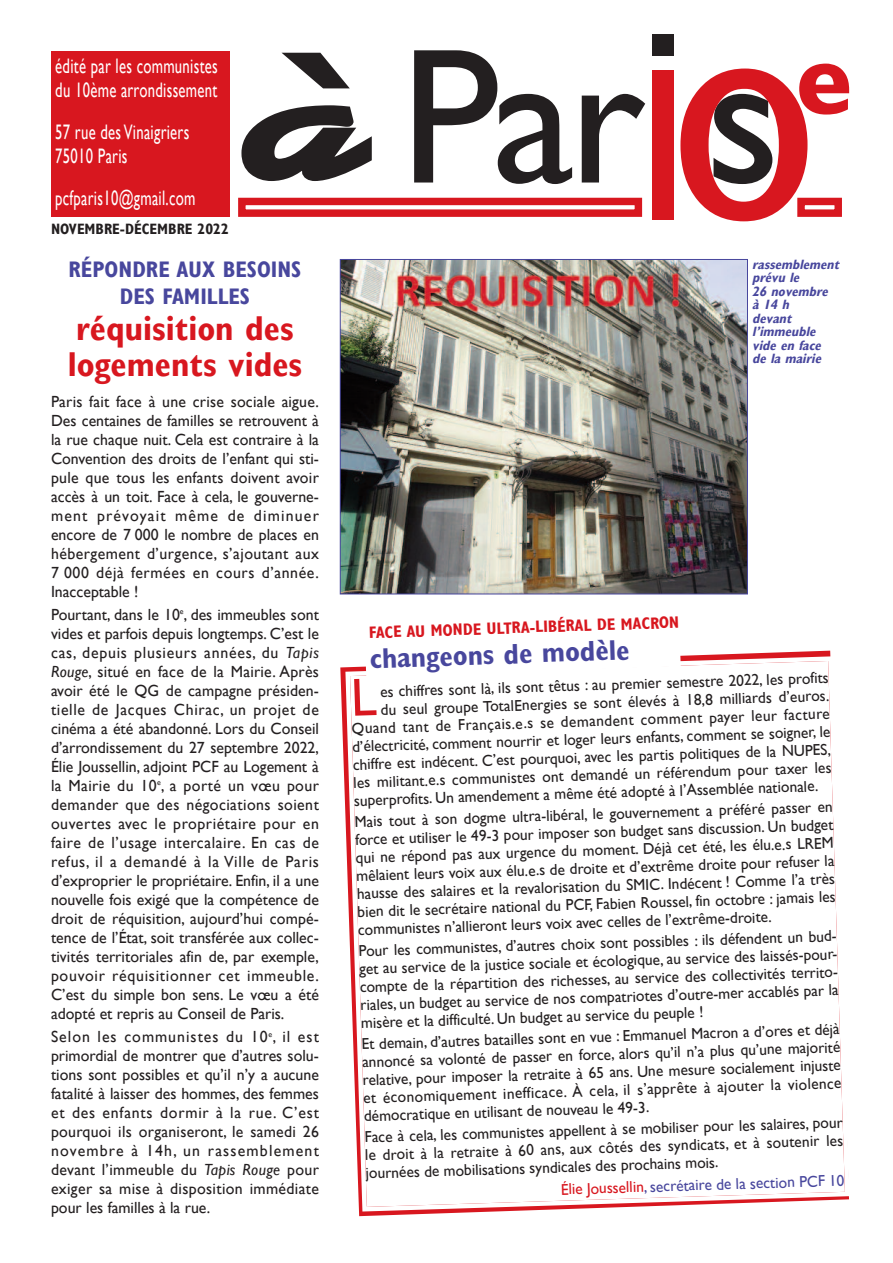
<style>
.page{position:relative;width:893px;height:1263px;background:#fff}
.page>*{position:absolute;margin:0;border:0;box-sizing:border-box;transform-origin:0 0}
.t1{font:219px "Gill Sans";color:#d8171f}
.t2{font:193.5px "Gill Sans";color:#231f20}
.t3{font:700 99px "Gill Sans";color:#d8171f;scale:.95 1}
.t4{font:700 condensed 34.5px/36px "Gill Sans";color:#d8171f}
.t5{font:700 condensed 28.5px "Gill Sans";color:#48479d}
.t6{font:700 condensed 22.5px/27px "Gill Sans";color:#48479d;text-align:center}
.t7{font:21px/24px "Gill Sans";letter-spacing:.02em;color:#fff;scale:.7 1}
.t8{font:700 condensed 16.5px "Gill Sans";color:#d8171f}
.t9{font:16.2px/19px "Gill Sans";color:#231f20;text-align:justify}
.t10{font:15.75px/18px "Gill Sans";color:#231f20;text-align:justify}
.t11{font:15.75px "Gill Sans";color:#48479d}
.t12{font:700 condensed 15px "Gill Sans";color:#231f20}
.t13{font:italic 700 condensed 13.5px/13.5px "Gill Sans";color:#48479d}
.s1{font-family:"Swing";font-weight:700;font-size:210px}
.s2{font-style:italic}
.s3{color:#d8171f}
</style>
<div class="page">
<img style="left:342px;top:261px;width:403px;height:331px">
<div style="left:340px;top:259px;width:407px;height:335px;border:1px solid #48479d"></div>
<svg style="left:343px;top:654px;width:506px;height:560px"></svg>
<div style="left:51px;top:51px;width:179px;height:166px;background:#d8171f"></div>
<div style="left:238px;top:198px;width:404px;height:19px;border:7px solid #d8171f"></div>
<div style="left:797px;top:198px;width:45px;height:19px;border:7px solid #d8171f"></div>
<div style="left:653px;top:34px;width:21px;height:21px;background:#231f20"></div>
<svg style="left:354px;top:654px;width:327px;height:62px"></svg>
<h3 class="t7" style="left:55px;top:54px;width:234px">édité par les communistes du 10ème arrondissement</h3>
<h3 class="t7" style="left:55px;top:120px;width:193px">57 rue des Vinaigriers<br>75010 Paris</h3>
<h3 class="t7" style="left:55px;top:186px;width:202px">pcfparis10@gmail.com</h3>
<p class="t12" style="left:51px;top:220px;width:179px">NOVEMBRE-DÉCEMBRE 2022</p>
<h2 class="t2" style="left:243px;top:5px;width:539px"><span class="s1">à</span>Par s</h2>
<h3 class="t3" style="left:796px;top:22px;width:61px">e</h3>
<h1 class="t1" style="left:608px;top:19px;width:210px">10</h1>
<h3 class="t6" style="left:69px;top:256px;width:234px">RÉPONDRE AUX BESOINS<br>DES FAMILLES</h3>
<h3 class="t4" style="left:68px;top:311px;width:236px">RÉQUISITION DES<br>LOGEMENTS VIDES</h3>
<p class="t9" style="left:51px;top:391px;width:269px">Paris fait face à une crise sociale aigue.<br>Des centaines de familles se retrouvent à la rue chaque nuit. Cela est contraire à la Convention des droits de l’enfant qui sti&shy;pule que tous les enfants doivent avoir accès à un toit. Face à cela, le gouverne&shy;ment prévoyait même de diminuer encore de 7 000 le nombre de places en hébergement d’urgence, s’ajoutant aux 7 000 déjà fermées en cours d’année.<br>Inacceptable !</p>
<p class="t9" style="left:51px;top:605px;width:269px">Pourtant, dans le 10<sup>e</sup>, des immeubles sont vides et parfois depuis longtemps. C’est le cas, depuis plusieurs années, du <span class="s2">Tapis Rouge</span>, situé en face de la Mairie. Après avoir été le QG de campagne présiden&shy;tielle de Jacques Chirac, un projet de cinéma a été abandonné. Lors du Conseil d’arrondissement du 27 septembre 2022, élie Joussellin, adjoint PCF au Logement à la Mairie du 10<sup>e</sup>, a porté un vœu pour demander que des négociations soient ouvertes avec le propriétaire pour en faire de l’usage intercalaire. En cas de refus, il a demandé à la Ville de Paris d’exproprier le propriétaire. Enfin, il a une nouvelle fois exigé que la compétence de droit de réquisition, aujourd’hui compé&shy;tence de l’état, soit transférée aux collec&shy;tivités territoriales afin de, par exemple, pouvoir réquisitionner cet immeuble.<br>C’est du simple bon sens. Le vœu a été adopté et repris au Conseil de Paris.</p>
<p class="t9" style="left:51px;top:1027px;width:269px">Selon les communistes du 10<sup>e</sup>, il est primordial de montrer que d’autres solu&shy;tions sont possibles et qu’il n’y a aucune fatalité à laisser des hommes, des femmes et des enfants dormir à la rue. C’est pourquoi ils organiseront, le samedi 26 novembre à 14h, un rassemblement devant l’immeuble du <span class="s2">Tapis Rouge</span> pour exiger sa mise à disposition immédiate pour les familles à la rue.</p>
<p class="t13" style="left:752px;top:257px;width:92px">rassemblement prévu le<br>26 novembre à14h<br>devant l’immeuble vide en face de la mairie</p>
<p class="t8" style="left:369px;top:623px;width:312px;rotate:-2deg">FACE AU MONDE ULTRA-LIBÉRAL DE MACRON</p>
<h3 class="t5" style="left:369px;top:641px;width:262px;rotate:-2deg">CHANGEONS DE MODÈLE</h3>
<p class="t10" style="left:380px;top:683px;width:450px;rotate:-2deg">es chiffres sont là, ils sont têtus : au premier semestre 2022, les profits</p>
<p class="t10" style="left:380px;top:701px;width:450px;rotate:-2deg">du seul groupe TotalEnergies se sont élevés à 18,8 milliards d’euros.</p>
<p class="t10" style="left:351px;top:720px;width:480px;rotate:-2deg">Quand tant de Français.e.s se demandent comment payer leur facture</p>
<p class="t10" style="left:352px;top:738px;width:480px;rotate:-2deg">d’électricité, comment nourrir et loger leurs enfants, comment se soigner, le</p>
<p class="t10" style="left:353px;top:756px;width:480px;rotate:-2deg">chiffre est indécent. C’est pourquoi, avec les partis politiques de la NUPES,</p>
<p class="t10" style="left:353px;top:774px;width:480px;rotate:-2deg">les militant.e.s communistes ont demandé un référendum pour taxer les</p>
<p class="t10" style="left:354px;top:792px;width:466px;rotate:-2deg">superprofits. Un amendement a même été adopté à l’Assemblée nationale.</p>
<p class="t10" style="left:354px;top:813px;width:480px;rotate:-2deg">Mais tout à son dogme ultra-libéral, le gouvernement a préféré passer en force et utiliser le 49-3 pour imposer son budget sans discussion. Un budget qui ne répond pas aux urgence du moment. Déjà cet été, les élu.e.s LREM mêlaient leurs voix aux élu.e.s de droite et d’extrême droite pour refuser la hausse des salaires et la revalorisation du SMIC. Indécent ! Comme l’a très bien dit le secrétaire national du PCF, Fabien Roussel, fin octobre : jamais les communistes n’allieront leurs voix avec celles de l’extrême-droite.</p>
<p class="t10" style="left:358px;top:942px;width:483px;text-align:left;rotate:-2deg">Pour les communistes, d’autres choix sont possibles : ils défendent un bud&shy;get au service de la justice sociale et écologique, au service des laissés-pour&shy;compte de la répartition des richesses, au service des collectivités territo&shy;riales, un budget au service de nos compatriotes d’outre-mer accablés par la misère et la difficulté. Un budget au service du peuple !</p>
<p class="t10" style="left:361px;top:1035px;width:480px;rotate:-2deg">Et demain, d’autres batailles sont en vue : Emmanuel Macron a d’ores et déjà annoncé sa volonté de passer en force, alors qu’il n’a plus qu’une majorité relative, pour imposer la retraite à 65 ans. Une mesure socialement injuste et économiquement inefficace. à cela, il s’apprête à ajouter la violence démocratique en utilisant de nouveau le 49-3.</p>
<p class="t10" style="left:364px;top:1129px;width:480px;rotate:-2deg">Face à cela, les communistes appellent à se mobiliser pour les salaires, pour le droit à la retraite à 60 ans, aux côtés des syndicats, et à soutenir les journées de mobilisations syndicales des prochains mois.</p>
<p class="t11" style="left:561px;top:1181px;width:285px;rotate:-2deg"><span class="s3">élie Joussellin</span>, secrétaire de la section PCF 10</p>
</div>
